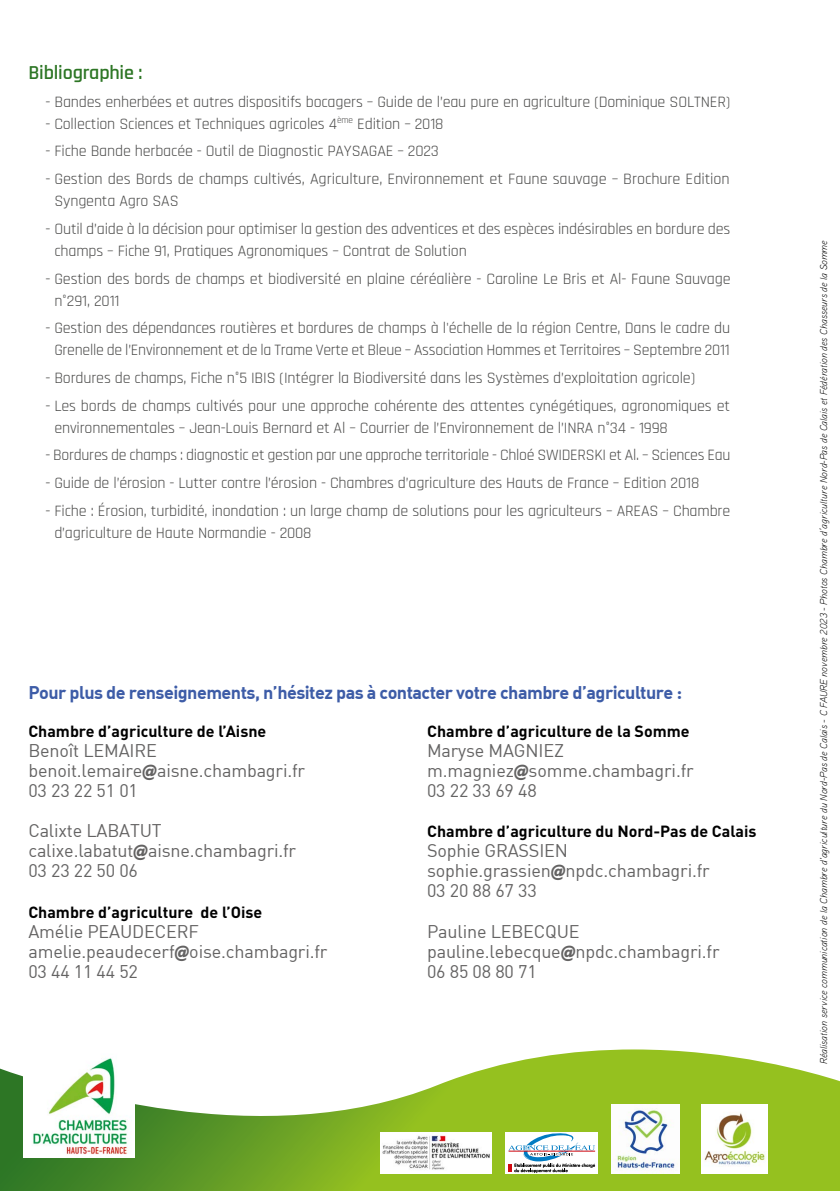
<style>
.page{position:relative;width:840px;height:1191px;background:#fff}
.page>*{position:absolute;margin:0;border:0;box-sizing:border-box;transform-origin:0 0}
.t1{font:600 20px "Rajdhani";letter-spacing:-.01em;color:#2d7625}
.t2{font:18px/20px "DIN";letter-spacing:-.01em;color:#646363}
.t3{font:700 18px "DIN Alternate";letter-spacing:-.03em;color:#3d5ca7}
.t4{font:16px/22px "Rajdhani";letter-spacing:-.01em;color:#4a4a49}
.t5{font:700 16px "DIN";color:#000}
.t6{font:italic 300 10px "Aaux Pro";color:#000}
.s1{font-family:"Abadi";font-weight:800;font-stretch:condensed}
</style>
<div class="page">
<svg style="left:0;top:1049px;width:839px;height:142px"></svg>
<div style="left:505px;top:1132px;width:93px;height:41px;background:#fff"></div>
<svg style="left:508px;top:1133px;width:87px;height:40px"></svg>
<hr style="left:508px;top:1150px;width:86px;height:1px;background:#d20a11">
<div style="left:23px;top:1043px;width:112px;height:114px;background:#fff"></div>
<img style="left:32px;top:1058px;width:96px;height:96px">
<img style="left:380px;top:1132px;width:111px;height:41px">
<img style="left:611px;top:1104px;width:68px;height:69px">
<img style="left:701px;top:1104px;width:66px;height:69px">
<p class="t1" style="left:28px;top:61px;width:115px">Bibliographie :</p>
<p class="t4" style="left:45px;top:91px;width:686px">- Bandes enherbées et autres dispositifs bocagers – Guide de l’eau pure en agriculture (Dominique SOLTNER)</p>
<p class="t4" style="left:45px;top:113px;width:399px">- Collection Sciences et Techniques agricoles 4<sup>ème</sup> Edition – 2018</p>
<p class="t4" style="left:45px;top:141px;width:395px">- Fiche Bande herbacée - Outil de Diagnostic PAYSAGAE – 2023</p>
<p class="t4" style="left:54px;top:168px;width:676px;text-indent:-9px">- Gestion des Bords de champs cultivés, Agriculture, Environnement et Faune sauvage – Brochure Edition<br>Syngenta Agro SAS</p>
<p class="t4" style="left:54px;top:218px;width:677px;text-indent:-9px">- Outil d’aide à la décision pour optimiser la gestion des adventices et des espèces indésirables en bordure des champs – Fiche 91, Pratiques Agronomiques – Contrat de Solution</p>
<p class="t4" style="left:54px;top:268px;width:677px;text-indent:-9px">- Gestion des bords de champs et biodiversité en plaine céréalière - Caroline Le Bris et Al- Faune Sauvage n°291, 2011</p>
<p class="t4" style="left:45px;top:317px;width:686px;text-align:center">- Gestion des dépendances routières et bordures de champs à l'échelle de la région Centre, Dans le cadre du<br>Grenelle de l’Environnement et de la Trame Verte et Bleue – Association Hommes et Territoires – Septembre 2011</p>
<p class="t4" style="left:45px;top:367px;width:651px">- Bordures de champs, Fiche n°5 IBIS (Intégrer la Biodiversité dans les Systèmes d’exploitation agricole)</p>
<p class="t4" style="left:54px;top:395px;width:676px;text-indent:-9px">- Les bords de champs cultivés pour une approche cohérente des attentes cynégétiques, agronomiques et environnementales – Jean-Louis Bernard et Al – Courrier de l’Environnement de l’INRA n°34 - 1998</p>
<p class="t4" style="left:45px;top:445px;width:686px">- Bordures de champs : diagnostic et gestion par une approche territoriale - Chloé SWIDERSKI et Al. – Sciences Eau</p>
<p class="t4" style="left:45px;top:472px;width:655px">- Guide de l’érosion - Lutter contre l’érosion - Chambres d’agriculture des Hauts de France – Edition 2018</p>
<p class="t4" style="left:54px;top:500px;width:677px;text-indent:-9px">- Fiche : Érosion, turbidité, inondation : un large champ de solutions pour les agriculteurs – AREAS – Chambre d’agriculture de Haute Normandie - 2008</p>
<p class="t3" style="left:28px;top:681px;width:655px">Pour plus de renseignements, n’hésitez pas à contacter votre chambre d’agriculture :</p>
<p class="t5" style="left:28px;top:721px;width:239px">Chambre d’agriculture de l’Aisne</p>
<p class="t2" style="left:28px;top:740px;width:278px">Benoît LEMAIRE benoit.lemaire<span class="s1">@</span>aisne.chambagri.fr<br>03 23 22 51 01</p>
<p class="t2" style="left:28px;top:820px;width:269px">Calixte LABATUT calixe.labatut<span class="s1">@</span>aisne.chambagri.fr<br>03 23 22 50 06</p>
<p class="t5" style="left:28px;top:901px;width:235px">Chambre d’agriculture de l’Oise</p>
<p class="t2" style="left:28px;top:920px;width:300px">Amélie PEAUDECERF amelie.peaudecerf<span class="s1">@</span>oise.chambagri.fr<br>03 44 11 44 52</p>
<p class="t5" style="left:427px;top:721px;width:264px">Chambre d’agriculture de la Somme</p>
<p class="t2" style="left:427px;top:740px;width:268px">Maryse MAGNIEZ m.magniez<span class="s1">@</span>somme.chambagri.fr<br>03 22 33 69 48</p>
<p class="t5" style="left:427px;top:821px;width:331px">Chambre d’agriculture du Nord-Pas de Calais</p>
<p class="t2" style="left:427px;top:840px;width:284px">Sophie GRASSIEN sophie.grassien<span class="s1">@</span>npdc.chambagri.fr<br>03 20 88 67 33</p>
<p class="t2" style="left:427px;top:920px;width:294px">Pauline LEBECQUE pauline.lebecque<span class="s1">@</span>npdc.chambagri.fr<br>06 85 08 80 71</p>
<p class="t6" style="left:816px;top:1064px;width:825px;rotate:-90deg">Réalisation service communication de la Chambre d'agriculture du Nord-Pas de Calais - C FAURE novembre 2023 - Photos Chambre d’agriculture Nord-Pas de Calais et Fédération des Chasseurs de la Somme</p>
</div>
